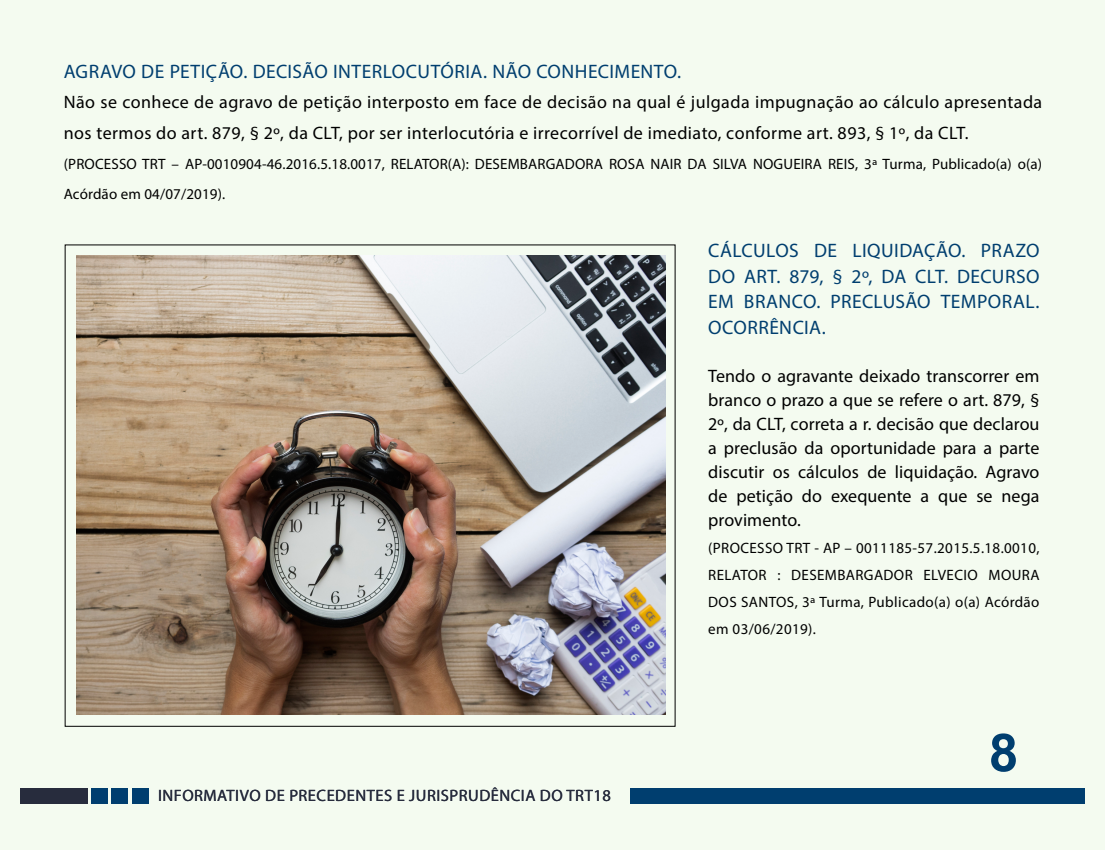
<style>
.page{position:relative;width:1106px;height:851px;background:#fff}
.page>*{position:absolute;margin:0;border:0;box-sizing:border-box;transform-origin:0 0}
.t1{font:700 52.5px "Arial";color:#003e6f}
.t2{font:19.5px/25.5px "Myriad Pro";letter-spacing:.02em;color:#003e6f;text-align:justify}
.t3{font:18px/24px "Myriad Pro";letter-spacing:.025em;color:#000}
.t4{font:16.5px "Myriad Pro";letter-spacing:.03em;color:#272c3d}
.t5{font:15px/27px "Myriad Pro";letter-spacing:.01em;color:#000}
</style>
<div class="page">
<div style="left:1px;top:1px;width:1104px;height:849px;background:#f4fbf0"></div>
<div style="left:20px;top:787px;width:67px;height:16px;background:#272c3d"></div>
<div style="left:630px;top:787px;width:454px;height:16px;background:#003e6f"></div>
<div style="left:91px;top:787px;width:17px;height:16px;background:#003e6f"></div>
<div style="left:112px;top:787px;width:16px;height:16px;background:#003e6f"></div>
<div style="left:132px;top:787px;width:16px;height:16px;background:#003e6f"></div>
<img style="left:77px;top:255px;width:588px;height:459px">
<p class="t2" style="left:64px;top:59px;width:619px">AGRAVO DE PETIÇÃO. DECISÃO INTERLOCUTÓRIA. NÃO CONHECIMENTO.</p>
<p class="t3" style="left:64px;top:87px;width:980px;line-height:30px">Não se conhece de agravo de petição interposto em face de decisão na qual é julgada impugnação ao cálculo apresentada nos termos do art. 879, § 2º, da CLT, por ser interlocutória e irrecorrível de imediato, conforme art. 893, § 1º, da CLT.</p>
<p class="t5" style="left:64px;top:148px;width:979px;line-height:30px">(PROCESSO TRT – AP-0010904-46.2016.5.18.0017, RELATOR(A): DESEMBARGADORA ROSA NAIR DA SILVA NOGUEIRA REIS, 3ª Turma, Publicado(a) o(a)<br>Acórdão em 04/07/2019).</p>
<p class="t2" style="left:708px;top:237px;width:333px">CÁLCULOS DE LIQUIDAÇÃO. PRAZO DO ART. 879, § 2º, DA CLT. DECURSO EM BRANCO. PRECLUSÃO TEMPORAL.<br>OCORRÊNCIA.</p>
<p class="t3" style="left:708px;top:363px;width:333px;text-align:justify">Tendo o agravante deixado transcorrer em branco o prazo a que se refere o art. 879, § 2º, da CLT, correta a r. decisão que declarou a preclusão da oportunidade para a parte discutir os cálculos de liquidação. Agravo de petição do exequente a que se nega provimento.</p>
<p class="t5" style="left:708px;top:534px;width:333px;text-align:justify">(PROCESSO TRT - AP – 0011185-57.2015.5.18.0010, RELATOR : DESEMBARGADOR ELVECIO MOURA DOS SANTOS, 3ª Turma, Publicado(a) o(a) Acórdão em 03/06/2019).</p>
<p class="t4" style="left:158px;top:785px;width:454px">INFORMATIVO DE PRECEDENTES E JURISPRUDÊNCIA DO TRT18</p>
<h1 class="t1" style="left:989px;top:715px;width:31px">8</h1>
</div>
